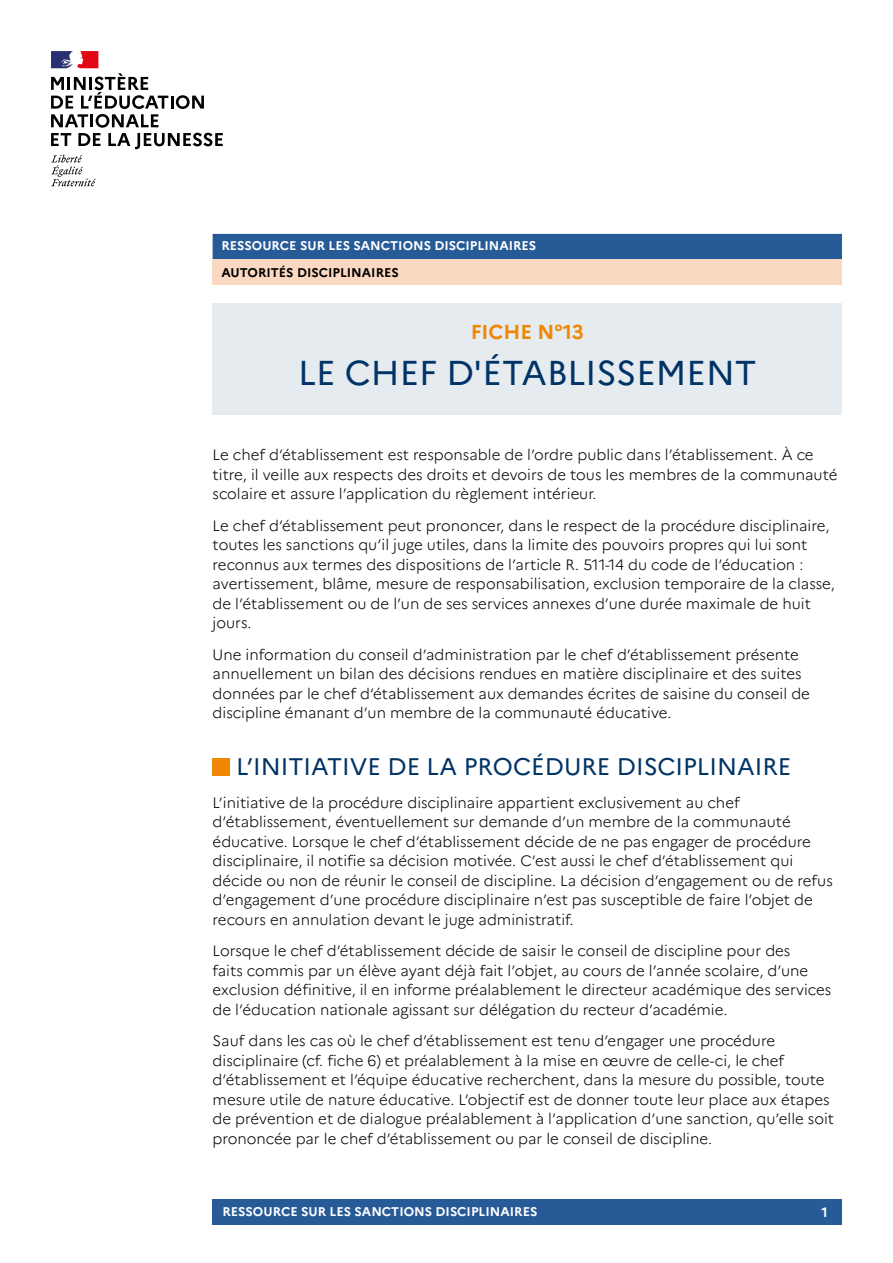
<style>
.page{position:relative;width:893px;height:1263px;background:#fff}
.page>*{position:absolute;margin:0;border:0;box-sizing:border-box;transform-origin:0 0}
.t1{font:34.5px "Marianne";color:#036}
.t2{font:24px "Marianne";color:#036}
.t3{font:700 20.1px "Marianne";color:#f18700}
.t4{font:300 15px/19.5px "Marianne";color:#000}
.t5{font:700 13.5px "Marianne";color:#fff}
.t6{font:700 12.6px "Marianne";color:#fff}
.t7{font:700 12.6px "Marianne";color:#000}
</style>
<div class="page">
<div style="left:213px;top:1199px;width:629px;height:26px;background:#275b98"></div>
<svg style="left:51px;top:155px;width:45px;height:31px"></svg>
<svg style="left:51px;top:51px;width:172px;height:98px"></svg>
<div style="left:213px;top:303px;width:629px;height:112px;background:#e6ebf0"></div>
<div style="left:213px;top:758px;width:17px;height:17px;background:#f18700"></div>
<div style="left:213px;top:234px;width:629px;height:25px;background:#275b98"></div>
<div style="left:213px;top:259px;width:629px;height:26px;background:#fad8c1"></div>
<p class="t6" style="left:221px;top:238px;width:316px">RESSOURCE SUR LES SANCTIONS DISCIPLINAIRES</p>
<p class="t7" style="left:221px;top:265px;width:179px">AUTORITÉS DISCIPLINAIRES</p>
<h3 class="t3" style="left:471px;top:319px;width:115px">FICHE N°13</h3>
<h1 class="t1" style="left:298px;top:351px;width:460px">LE CHEF D'ÉTABLISSEMENT</h1>
<p class="t4" style="left:213px;top:445px;width:626px">Le chef d’établissement est responsable de l’ordre public dans l’établissement. À ce titre, il veille aux respects des droits et devoirs de tous les membres de la communauté scolaire et assure l’application du règlement intérieur.</p>
<p class="t4" style="left:213px;top:515px;width:624px">Le chef d’établissement peut prononcer, dans le respect de la procédure disciplinaire, toutes les sanctions qu’il juge utiles, dans la limite des pouvoirs propres qui lui sont reconnus aux termes des dispositions de l’article R. 511-14 du code de l’éducation : avertissement, blâme, mesure de responsabilisation, exclusion temporaire de la classe, de l’établissement ou de l’un de ses services annexes d’une durée maximale de huit jours.</p>
<p class="t4" style="left:213px;top:644px;width:599px">Une information du conseil d’administration par le chef d’établissement présente annuellement un bilan des décisions rendues en matière disciplinaire et des suites données par le chef d’établissement aux demandes écrites de saisine du conseil de discipline émanant d’un membre de la communauté éducative.</p>
<h2 class="t2" style="left:236px;top:752px;width:557px">L’INITIATIVE DE LA PROCÉDURE DISCIPLINAIRE</h2>
<p class="t4" style="left:213px;top:792px;width:622px">L’initiative de la procédure disciplinaire appartient exclusivement au chef d’établissement, éventuellement sur demande d’un membre de la communauté éducative. Lorsque le chef d’établissement décide de ne pas engager de procédure disciplinaire, il notifie sa décision motivée. C’est aussi le chef d’établissement qui décide ou non de réunir le conseil de discipline. La décision d’engagement ou de refus d’engagement d’une procédure disciplinaire n’est pas susceptible de faire l’objet de recours en annulation devant le juge administratif.</p>
<p class="t4" style="left:213px;top:941px;width:620px">Lorsque le chef d’établissement décide de saisir le conseil de discipline pour des<br>faits commis par un élève ayant déjà fait l’objet, au cours de l’année scolaire, d’une exclusion définitive, il en informe préalablement le directeur académique des services de l’éducation nationale agissant sur délégation du recteur d’académie.</p>
<p class="t4" style="left:213px;top:1031px;width:623px">Sauf dans les cas où le chef d’établissement est tenu d’engager une procédure disciplinaire (cf. fiche 6) et préalablement à la mise en œuvre de celle-ci, le chef d’établissement et l’équipe éducative recherchent, dans la mesure du possible, toute mesure utile de nature éducative. L’objectif est de donner toute leur place aux étapes de prévention et de dialogue préalablement à l’application d’une sanction, qu’elle soit prononcée par le chef d’établissement ou par le conseil de discipline.</p>
<p class="t6" style="left:223px;top:1204px;width:316px">RESSOURCE SUR LES SANCTIONS DISCIPLINAIRES</p>
<p class="t5" style="left:821px;top:1203px;width:8px">1</p>
</div>
